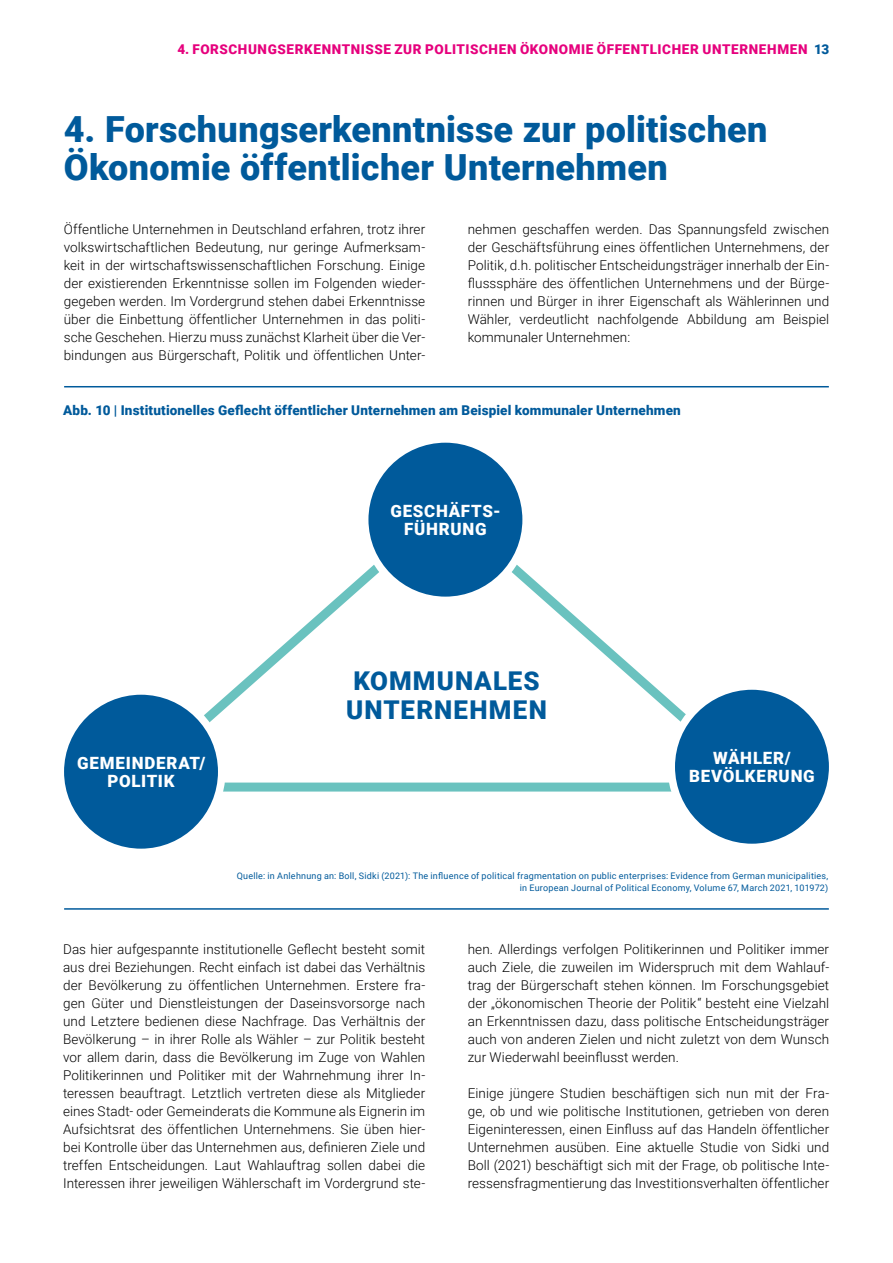
<style>
.page{position:relative;width:893px;height:1263px;background:#fff}
.page>*{position:absolute;margin:0;border:0;box-sizing:border-box;transform-origin:0 0}
.t1{font:900 36px/37.5px "Roboto";letter-spacing:.005em;color:#005a9b}
.t2{font:900 25.95px/28.8px "Roboto";letter-spacing:.045em;color:#005a9b}
.t3{font:900 16.95px/18.8px "Roboto";letter-spacing:.045em;color:#fff;text-align:center}
.t4{font:300 13.5px/18px "Roboto";letter-spacing:.005em;color:#000;text-align:justify}
.t5{font:900 13.5px "Roboto";letter-spacing:.015em;color:#005a9b}
.t6{font:900 13.5px "Roboto";letter-spacing:.045em;color:#e6007d}
.t7{font:9px/12px "Roboto";letter-spacing:.025em;color:#005a9b;text-align:right}
</style>
<div class="page">
<svg style="left:204px;top:565px;width:482px;height:227px"></svg>
<hr style="left:65px;top:386px;width:763px;height:1px;background:#005a9b">
<hr style="left:65px;top:908px;width:763px;height:2px;background:#005a9b">
<div style="left:60px;top:691px;width:162px;height:161px;background:#005a9b;border-radius:50%"></div>
<div style="left:57px;top:687px;width:168px;height:169px;border:8px solid #fff;border-radius:50%"></div>
<div style="left:365px;top:439px;width:161px;height:161px;background:#005a9b;border-radius:50%"></div>
<div style="left:361px;top:435px;width:169px;height:169px;border:8px solid #fff;border-radius:50%"></div>
<div style="left:671px;top:686px;width:162px;height:161px;background:#005a9b;border-radius:50%"></div>
<div style="left:667px;top:682px;width:169px;height:169px;border:8px solid #fff;border-radius:50%"></div>
<p class="t6" style="left:177px;top:40px;width:44px">4. Forschun</p>
<p class="t6" style="left:268px;top:40px;width:20px">gserkenntnisse</p>
<p class="t6" style="left:395px;top:40px;width:59px">zur politischen</p>
<p class="t6" style="left:520px;top:40px;width:58px">Ökonomie</p>
<p class="t6" style="left:597px;top:40px;width:10px">öffentlicher</p>
<p class="t6" style="left:703px;top:40px;width:21px">Unternehmen</p>
<p class="t5" style="left:814px;top:40px;width:17px">13</p>
<h1 class="t1" style="left:64px;top:110px;width:705px">4. Forschungserkenntnisse zur politischen<br>Ökonomie öffentlicher Unternehmen</h1>
<p class="t4" style="left:64px;top:220px;width:363px">Öffentliche Unternehmen in Deutschland erfahren, trotz ihrer volkswirtschaftlichen Bedeutung, nur geringe Aufmerksam&shy;keit in der wirtschaftswissenschaftlichen Forschung. Einige der existierenden Erkenntnisse sollen im Folgenden wieder&shy;gegeben werden. Im Vordergrund stehen dabei Erkenntnisse über die Einbettung öffentlicher Unternehmen in das politi&shy;sche Geschehen. Hierzu muss zunächst Klarheit über die Ver&shy;bindungen aus Bürgerschaft, Politik und öffentlichen Unter-</p>
<p class="t4" style="left:468px;top:220px;width:363px">nehmen geschaffen werden. Das Spannungsfeld zwischen der Geschäftsführung eines öffentlichen Unternehmens, der Politik, d.h. politischer Entscheidungsträger innerhalb der Ein&shy;flusssphäre des öffentlichen Unternehmens und der Bürge&shy;rinnen und Bürger in ihrer Eigenschaft als Wählerinnen und Wähler, verdeutlicht nachfolgende Abbildung am Beispiel kommunaler Unternehmen:</p>
<p class="t5" style="left:63px;top:401px;width:619px">Abb. 10 | Institutionelles Geflecht öffentlicher Unternehmen am Beispiel kommunaler Unternehmen</p>
<p class="t3" style="left:390px;top:501px;width:112px">GESCHÄFTS-<br>FÜHRUNG</p>
<h2 class="t2" style="left:346px;top:665px;width:202px">KOMMUNALES<br>UNTERNEHMEN</h2>
<p class="t3" style="left:77px;top:753px;width:130px">GEMEINDERAT/<br>POLITIK</p>
<p class="t3" style="left:689px;top:748px;width:126px">WÄHLER/<br>BEVÖLKERUNG</p>
<p class="t7" style="left:237px;top:869px;width:593px">Quelle: in Anlehnung an: Boll, Sidki (2021): The influence of political fragmentation on public enterprises: Evidence from German municipalities, in European Journal of Political Economy, Volume 67, March 2021, 101972)</p>
<p class="t4" style="left:63px;top:940px;width:364px">Das hier aufgespannte institutionelle Geflecht besteht somit aus drei Beziehungen. Recht einfach ist dabei das Verhältnis der Bevölkerung zu öffentlichen Unternehmen. Erstere fra&shy;gen Güter und Dienstleistungen der Daseinsvorsorge nach und Letztere bedienen diese Nachfrage. Das Verhältnis der Bevölkerung – in ihrer Rolle als Wähler – zur Politik besteht vor allem darin, dass die Bevölkerung im Zuge von Wahlen Politikerinnen und Politiker mit der Wahrnehmung ihrer In&shy;teressen beauftragt. Letztlich vertreten diese als Mitglieder eines Stadt- oder Gemeinderats die Kommune als Eignerin im Aufsichtsrat des öffentlichen Unternehmens. Sie üben hier&shy;bei Kontrolle über das Unternehmen aus, definieren Ziele und treffen Entscheidungen. Laut Wahlauftrag sollen dabei die Interessen ihrer jeweiligen Wählerschaft im Vordergrund ste-</p>
<p class="t4" style="left:468px;top:940px;width:363px">hen. Allerdings verfolgen Politikerinnen und Politiker immer auch Ziele, die zuweilen im Widerspruch mit dem Wahlauf&shy;trag der Bürgerschaft stehen können. Im Forschungsgebiet der „ökonomischen Theorie der Politik“ besteht eine Vielzahl an Erkenntnissen dazu, dass politische Entscheidungsträger auch von anderen Zielen und nicht zuletzt von dem Wunsch zur Wiederwahl beeinflusst werden.</p>
<p class="t4" style="left:468px;top:1084px;width:363px">Einige jüngere Studien beschäftigen sich nun mit der Fra&shy;ge, ob und wie politische Institutionen, getrieben von deren Eigeninteressen, einen Einfluss auf das Handeln öffentlicher Unternehmen ausüben. Eine aktuelle Studie von Sidki und Boll (2021) beschäftigt sich mit der Frage, ob politische Inte&shy;ressensfragmentierung das Investitionsverhalten öffentlicher</p>
</div>
